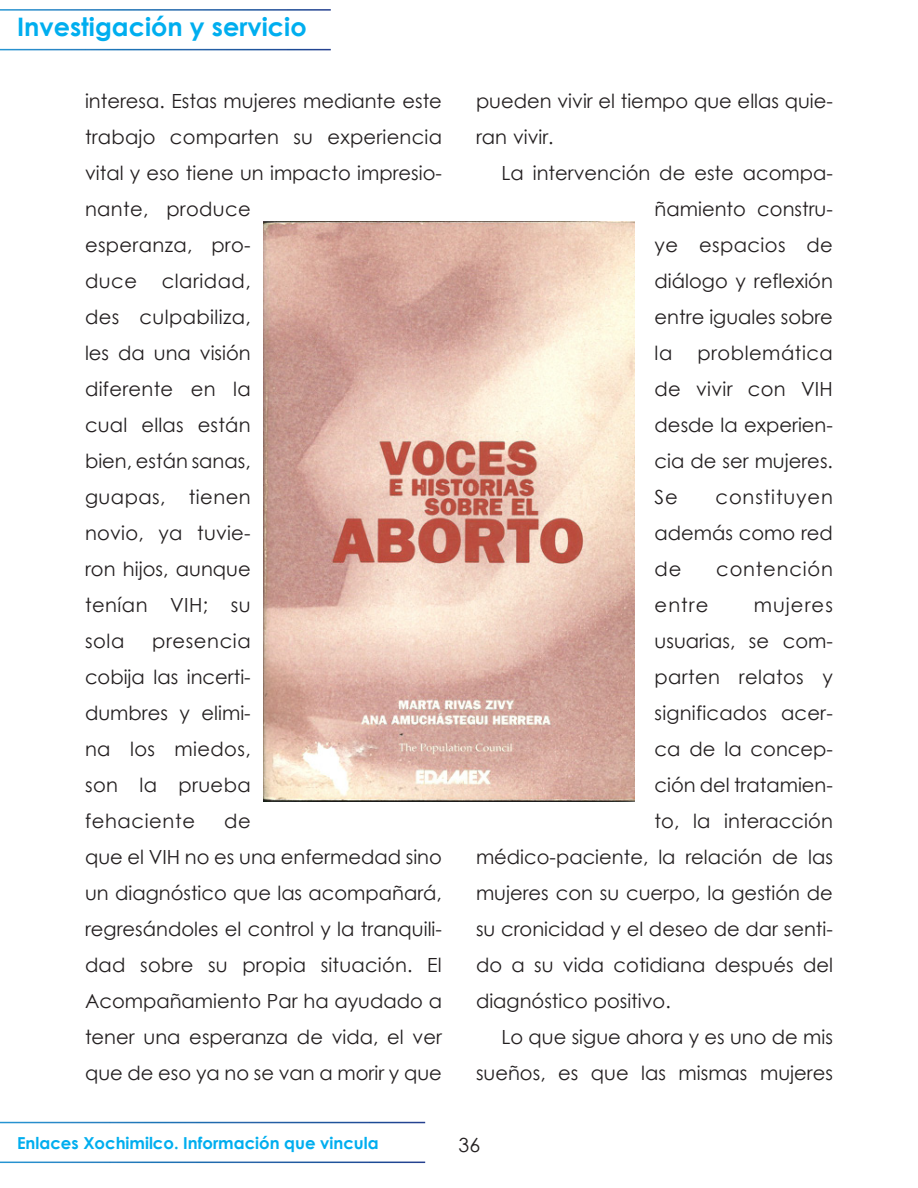
<style>
.page{position:relative;width:918px;height:1188px;background:#fff}
.page>*{position:absolute;margin:0;border:0;box-sizing:border-box;transform-origin:0 0}
.t1{font:700 25.5px "Century Gothic";color:#00aeef}
.cuerpoArticulos{font:19.5px/36px "Century Gothic";color:#231f20;text-align:justify}
.cuerpoArticulos-2{font:19.5px "Century Gothic";letter-spacing:.02em;color:#231f20}
.cuerpoArticulos-3{font:19.5px "Century Gothic";letter-spacing:.04em;color:#231f20}
.cuerpoArticulos-4{font:19.5px "Century Gothic";letter-spacing:.055em;color:#231f20}
.t2{font:700 16.5px "Century Gothic";color:#00aeef}
</style>
<div class="page">
<img style="left:264px;top:221px;width:371px;height:580px">
<h1 class="t1" style="left:17px;top:8px;width:291px">Investigación y servicio</h1>
<p class="cuerpoArticulos" style="left:85px;top:83px;width:359px;text-align:left">interesa. Estas mujeres mediante este trabajo comparten su experiencia vital y eso tiene un impacto impresio&shy;nante, produce<br>esperanza, pro-<br>duce</p>
<p class="cuerpoArticulos" style="left:85px;top:263px;width:167px;text-indent:77px">claridad, des culpabiliza, les da una visión diferente en la cual ellas están bien, están sanas, guapas, tienen novio, ya tuvie&shy;ron hijos, aunque tenían VIH; su sola</p>
<p class="cuerpoArticulos" style="left:85px;top:623px;width:167px;text-indent:67px">presencia cobija las incerti&shy;dumbres y elimi&shy;na los miedos, son la prueba fehaciente</p>
<p class="cuerpoArticulos" style="left:85px;top:803px;width:358px;text-align:left;text-indent:139px">de<br>que el VIH no es una enfermedad sino un diagnóstico que las acompañará, regresándoles el control y la tranquili&shy;dad sobre su propia situación. El<br>Acompañamiento Par ha ayudado a tener una esperanza de vida, el ver que de eso ya no se van a morir y que</p>
<p class="cuerpoArticulos" style="left:476px;top:83px;width:358px">pueden vivir el tiempo que ellas quie&shy;ran vivir.</p>
<p class="cuerpoArticulos" style="left:655px;top:155px;width:180px;text-indent:-153px">La intervención de este acompa&shy;ñamiento constru&shy;ye espacios de diálogo y reflexión entre iguales sobre la</p>
<p class="cuerpoArticulos" style="left:655px;top:335px;width:180px;text-indent:43px">problemática de vivir con VIH desde la experien&shy;cia de ser mujeres.<br>Se</p>
<p class="cuerpoArticulos" style="left:655px;top:479px;width:180px;text-indent:61px">constituyen además como red de</p>
<p class="cuerpoArticulos-3" style="left:716px;top:555px;width:118px">contención</p>
<p class="cuerpoArticulos" style="left:655px;top:587px;width:55px">entre</p>
<p class="cuerpoArticulos-4" style="left:754px;top:591px;width:81px">mujeres</p>
<p class="cuerpoArticulos" style="left:655px;top:623px;width:180px">usuarias, se com-</p>
<p class="cuerpoArticulos-2" style="left:655px;top:663px;width:180px">parten relatos y</p>
<p class="cuerpoArticulos" style="left:655px;top:695px;width:180px">significados acer-</p>
<p class="cuerpoArticulos" style="left:655px;top:731px;width:180px">ca de la concep-</p>
<p class="cuerpoArticulos" style="left:655px;top:767px;width:180px">ción del tratamien-</p>
<p class="cuerpoArticulos" style="left:655px;top:803px;width:180px">to, la interacción</p>
<p class="cuerpoArticulos" style="left:476px;top:839px;width:358px">médico-paciente, la relación de las</p>
<p class="cuerpoArticulos" style="left:476px;top:875px;width:358px">mujeres con su cuerpo, la gestión de</p>
<p class="cuerpoArticulos" style="left:476px;top:911px;width:358px">su cronicidad y el deseo de dar senti-</p>
<p class="cuerpoArticulos" style="left:476px;top:947px;width:358px">do a su vida cotidiana después del</p>
<p class="cuerpoArticulos" style="left:476px;top:983px;width:196px">diagnóstico positivo.</p>
<p class="cuerpoArticulos" style="left:476px;top:1019px;width:358px;text-align:right">Lo que sigue ahora y es uno de mis sueños, es que las mismas mujeres</p>
<p class="t2" style="left:17px;top:1131px;width:363px">Enlaces Xochimilco. Información que vincula</p>
<p class="cuerpoArticulos" style="left:459px;top:1127px;width:23px">36</p>
</div>
